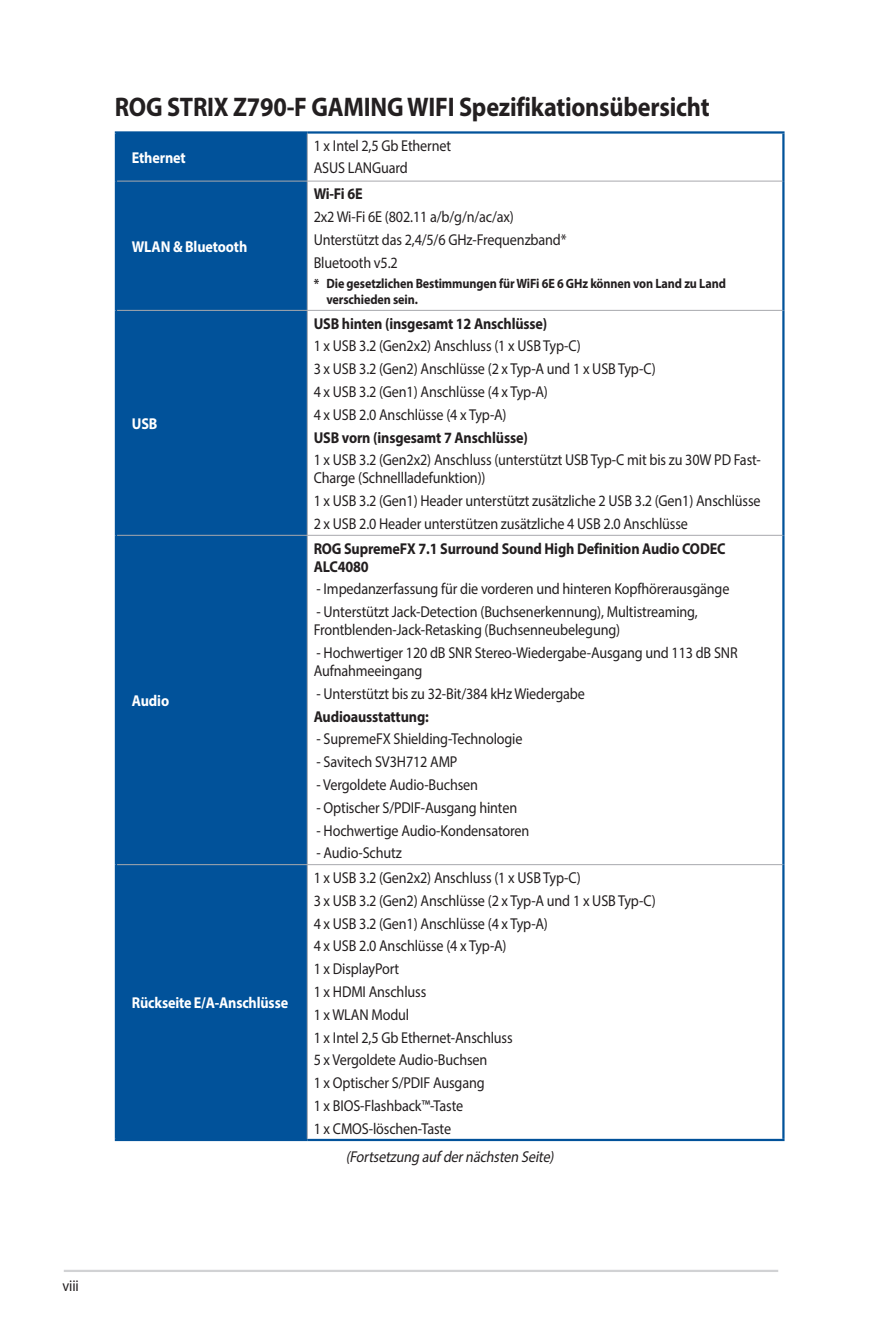
<style>
.page{position:relative;width:893px;height:1340px;background:#fff}
.page>*{position:absolute;margin:0;border:0;box-sizing:border-box;transform-origin:0 0}
.t1{font:700 27px "Myriad Pro";letter-spacing:-.01em;color:#231f20;scale:.9 1}
.t2{font:15.75px/22.7px "Myriad Pro";letter-spacing:-.01em;color:#231f20;scale:.9 1}
.t3{font:700 15.75px/18px "Myriad Pro";letter-spacing:-.01em;color:#231f20;scale:.9 1}
.t4{font:700 15.75px "Myriad Pro";letter-spacing:-.01em;color:#fff;scale:.9 1}
.t5{font:italic 15.75px "Myriad Pro";color:#231f20;scale:.9 1}
.t6{font:700 13.5px/15.8px "Myriad Pro";letter-spacing:-.01em;color:#231f20;scale:.9 1}
</style>
<div class="page">
<hr style="left:64px;top:1269px;width:714px;height:2px;background:#d1d2d4">
<div style="left:117px;top:134px;width:190px;height:1004px;background:#01529a"></div>
<hr style="left:115px;top:131px;width:192px;height:3px;background:#01529a">
<hr style="left:115px;top:134px;width:2px;height:47px;background:#01529a">
<hr style="left:307px;top:131px;width:477px;height:3px;background:#01529a">
<hr style="left:782px;top:134px;width:2px;height:47px;background:#01529a">
<hr style="left:115px;top:181px;width:2px;height:129px;background:#01529a">
<hr style="left:782px;top:181px;width:2px;height:129px;background:#01529a">
<hr style="left:115px;top:310px;width:2px;height:225px;background:#01529a">
<hr style="left:782px;top:310px;width:2px;height:225px;background:#01529a">
<hr style="left:115px;top:535px;width:2px;height:329px;background:#01529a">
<hr style="left:782px;top:535px;width:2px;height:329px;background:#01529a">
<hr style="left:115px;top:864px;width:2px;height:274px;background:#01529a">
<hr style="left:782px;top:864px;width:2px;height:274px;background:#01529a">
<hr style="left:115px;top:1138px;width:192px;height:3px;background:#01529a">
<hr style="left:307px;top:1138px;width:477px;height:3px;background:#01529a">
<hr style="left:307px;top:134px;width:1px;height:47px;background:#a8a9ad">
<hr style="left:117px;top:181px;width:190px;height:1px;background:#a8a9ad">
<hr style="left:307px;top:181px;width:475px;height:1px;background:#a8a9ad">
<hr style="left:307px;top:181px;width:1px;height:129px;background:#a8a9ad">
<hr style="left:117px;top:310px;width:190px;height:1px;background:#a8a9ad">
<hr style="left:307px;top:310px;width:475px;height:1px;background:#a8a9ad">
<hr style="left:307px;top:311px;width:1px;height:224px;background:#a8a9ad">
<hr style="left:117px;top:535px;width:190px;height:1px;background:#a8a9ad">
<hr style="left:307px;top:535px;width:475px;height:1px;background:#a8a9ad">
<hr style="left:307px;top:535px;width:1px;height:329px;background:#a8a9ad">
<hr style="left:117px;top:864px;width:190px;height:1px;background:#a8a9ad">
<hr style="left:307px;top:864px;width:475px;height:1px;background:#a8a9ad">
<hr style="left:307px;top:865px;width:1px;height:273px;background:#a8a9ad">
<h1 class="t1" style="left:115px;top:89px;width:662px">ROG STRIX Z790-F GAMING WIFI Spezifikationsübersicht</h1>
<p class="t4" style="left:132px;top:147px;width:61px">Ethernet</p>
<p class="t2" style="left:314px;top:134px;width:154px">1 x Intel 2,5 Gb Ethernet<br>ASUS LANGuard</p>
<p class="t4" style="left:132px;top:236px;width:130px">WLAN &amp; Bluetooth</p>
<p class="t4" style="left:132px;top:413px;width:30px">USB</p>
<p class="t4" style="left:132px;top:690px;width:43px">Audio</p>
<p class="t4" style="left:132px;top:992px;width:175px">Rückseite E/A-Anschlüsse</p>
<p class="t3" style="left:314px;top:184px;width:56px">Wi-Fi 6E</p>
<p class="t2" style="left:314px;top:205px;width:283px">2x2 Wi-Fi 6E (802.11 a/b/g/n/ac/ax)<br>Unterstützt das 2,4/5/6 GHz-Frequenzband*<br>Bluetooth v5.2</p>
<p class="t6" style="left:326px;top:275px;width:445px;text-indent:-13px">* Die gesetzlichen Bestimmungen für WiFi 6E 6 GHz können von Land zu Land verschieden sein.</p>
<p class="t3" style="left:314px;top:314px;width:261px">USB hinten (insgesamt 12 Anschlüsse)</p>
<p class="t2" style="left:314px;top:334px;width:382px">1 x USB 3.2 (Gen2x2) Anschluss (1 x USB Typ-C)<br>3 x USB 3.2 (Gen2) Anschlüsse (2 x Typ-A und 1 x USB Typ-C)<br>4 x USB 3.2 (Gen1) Anschlüsse (4 x Typ-A)<br>4 x USB 2.0 Anschlüsse (4 x Typ-A)</p>
<p class="t3" style="left:314px;top:428px;width:239px">USB vorn (insgesamt 7 Anschlüsse)</p>
<p class="t2" style="left:314px;top:451px;width:498px;line-height:18px">1 x USB 3.2 (Gen2x2) Anschluss (unterstützt USB Typ-C mit bis zu 30W PD Fast-<br>Charge (Schnellladefunktion))</p>
<p class="t2" style="left:314px;top:489px;width:498px">1 x USB 3.2 (Gen1) Header unterstützt zusätzliche 2 USB 3.2 (Gen1) Anschlüsse<br>2 x USB 2.0 Header unterstützen zusätzliche 4 USB 2.0 Anschlüsse</p>
<p class="t3" style="left:314px;top:538px;width:459px">ROG SupremeFX 7.1 Surround Sound High Definition Audio CODEC<br>ALC4080</p>
<p class="t2" style="left:317px;top:577px;width:460px">- Impedanzerfassung für die vorderen und hinteren Kopfhörerausgänge</p>
<p class="t2" style="left:314px;top:602px;width:428px;line-height:18px">- Unterstützt Jack-Detection (Buchsenerkennung), Multistreaming,<br>Frontblenden-Jack-Retasking (Buchsenneubelegung)</p>
<p class="t2" style="left:314px;top:643px;width:473px;line-height:18px">- Hochwertiger 120 dB SNR Stereo-Wiedergabe-Ausgang und 113 dB SNR<br>Aufnahmeeingang</p>
<p class="t2" style="left:317px;top:682px;width:300px">- Unterstützt bis zu 32-Bit/384 kHz Wiedergabe</p>
<p class="t3" style="left:314px;top:706px;width:129px">Audioausstattung:</p>
<p class="t2" style="left:317px;top:727px;width:230px">- SupremeFX Shielding-Technologie</p>
<p class="t2" style="left:317px;top:750px;width:158px">- Savitech SV3H712 AMP</p>
<p class="t2" style="left:317px;top:773px;width:181px">- Vergoldete Audio-Buchsen</p>
<p class="t2" style="left:317px;top:796px;width:225px">- Optischer S/PDIF-Ausgang hinten</p>
<p class="t2" style="left:317px;top:818px;width:238px">- Hochwertige Audio-Kondensatoren</p>
<p class="t2" style="left:317px;top:841px;width:96px">- Audio-Schutz</p>
<p class="t2" style="left:314px;top:866px;width:382px">1 x USB 3.2 (Gen2x2) Anschluss (1 x USB Typ-C)<br>3 x USB 3.2 (Gen2) Anschlüsse (2 x Typ-A und 1 x USB Typ-C)<br>4 x USB 3.2 (Gen1) Anschlüsse (4 x Typ-A)<br>4 x USB 2.0 Anschlüsse (4 x Typ-A)<br>1 x DisplayPort<br>1 x HDMI Anschluss<br>1 x WLAN Modul<br>1 x Intel 2,5 Gb Ethernet-Anschluss<br>5 x Vergoldete Audio-Buchsen<br>1 x Optischer S/PDIF Ausgang<br>1 x BIOS-Flashback™-Taste<br>1 x CMOS-löschen-Taste</p>
<p class="t5" style="left:346px;top:1146px;width:236px">(Fortsetzung auf dernächsten Seite)</p>
<p class="t2" style="left:63px;top:1274px;width:20px">viii</p>
</div>
